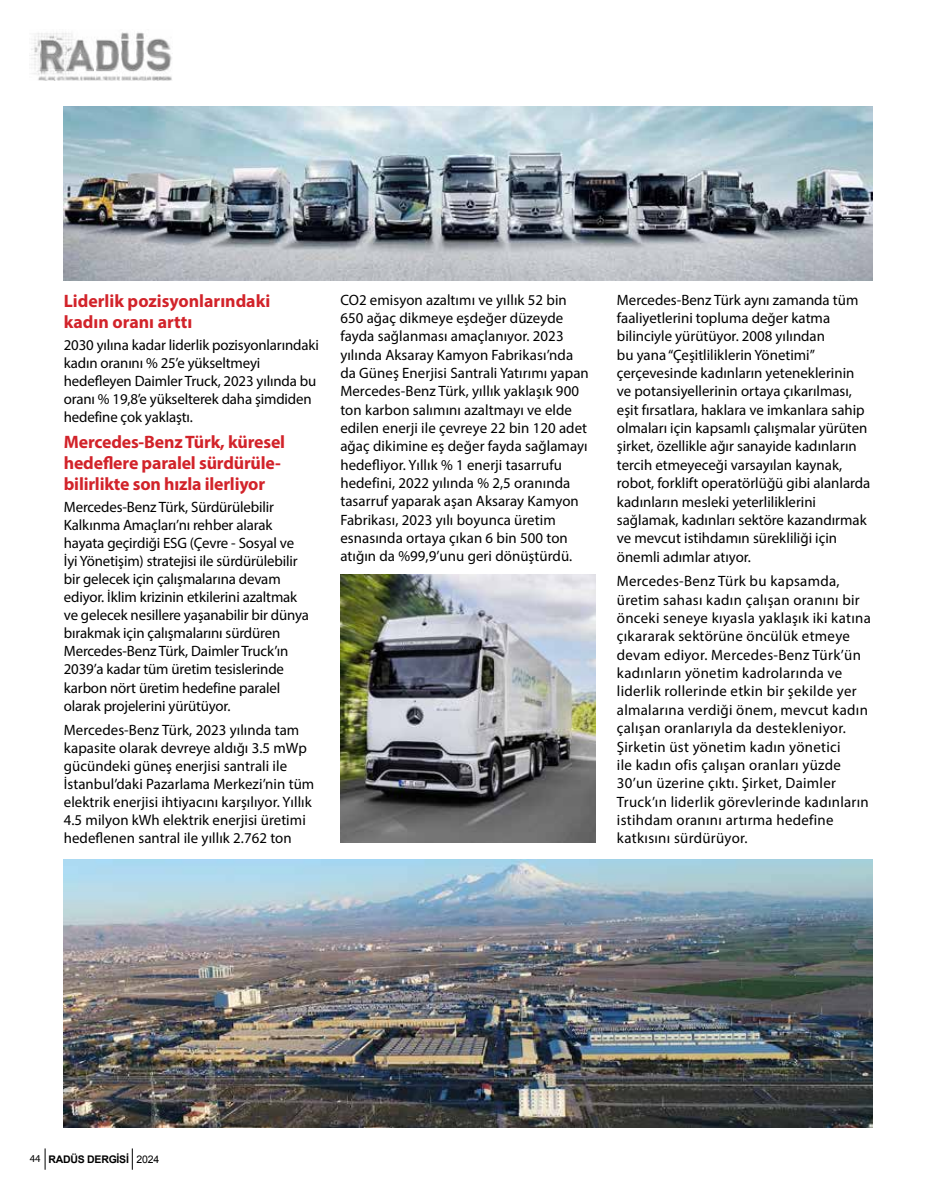
<style>
.page{position:relative;width:936px;height:1191px;background:#fff}
.page>*{position:absolute;margin:0;border:0;box-sizing:border-box;transform-origin:0 0}
.t1{font:700 18px/21px "Myriad Pro";letter-spacing:-.01em;color:#d2232a}
.t2{font:15px/18.3px "Myriad Pro";letter-spacing:.005em;color:#000}
.t3{font:700 10.5px "Arial";letter-spacing:-.025em;color:#000}
.s1{font-family:"Myriad Pro";font-weight:400}
.s2{font-weight:400}
</style>
<div class="page">
<svg style="left:45px;top:1148px;width:1px;height:21px"></svg>
<svg style="left:132px;top:1148px;width:1px;height:21px"></svg>
<img style="left:31px;top:32px;width:141px;height:49px">
<img style="left:64px;top:106px;width:808px;height:175px">
<img style="left:64px;top:859px;width:808px;height:268px">
<img style="left:340px;top:574px;width:255px;height:268px">
<p class="t1" style="left:64px;top:290px;width:208px">Liderlik pozisyonlarındaki kadın oranı arttı</p>
<p class="t2" style="left:64px;top:336px;width:256px">2030 yılına kadar liderlik pozisyonlarındaki kadın oranını % 25’e yükseltmeyi hedefleyen Daimler Truck, 2023 yılında bu oranı % 19,8’e yükselterek daha şimdiden hedefine çok yaklaştı.</p>
<p class="t1" style="left:64px;top:430px;width:223px">Mercedes-Benz Türk, küresel hedeflere paralel sürdürüle&shy;bilirlikte son hızla ilerliyor</p>
<p class="t2" style="left:64px;top:498px;width:247px">Mercedes-Benz Türk, Sürdürülebilir Kalkınma Amaçları’nı rehber alarak hayata geçirdiği ESG (Çevre - Sosyal ve İyi Yönetişim) stratejisi ile sürdürülebilir bir gelecek için çalışmalarına devam ediyor. İklim krizinin etkilerini azaltmak ve gelecek nesillere yaşanabilir bir dünya bırakmak için çalışmalarını sürdüren Mercedes-Benz Türk, Daimler Truck’ın 2039’a kadar tüm üretim tesislerinde karbon nört üretim hedefine paralel olarak projelerini yürütüyor.</p>
<p class="t2" style="left:64px;top:720px;width:252px">Mercedes-Benz Türk, 2023 yılında tam kapasite olarak devreye aldığı 3.5 mWp gücündeki güneş enerjisi santrali ile İstanbul’daki Pazarlama Merkezi’nin tüm elektrik enerjisi ihtiyacını karşılıyor. Yıllık 4.5 milyon kWh elektrik enerjisi üretimi hedeflenen santral ile yıllık 2.762 ton</p>
<p class="t2" style="left:340px;top:290px;width:250px">CO2 emisyon azaltımı ve yıllık 52 bin 650 ağaç dikmeye eşdeğer düzeyde fayda sağlanması amaçlanıyor. 2023 yılında Aksaray Kamyon Fabrikası’nda da Güneş Enerjisi Santrali Yatırımı yapan Mercedes-Benz Türk, yıllık yaklaşık 900 ton karbon salımını azaltmayı ve elde edilen enerji ile çevreye 22 bin 120 adet ağaç dikimine eş değer fayda sağlamayı hedefliyor. Yıllık % 1 enerji tasarrufu hedefini, 2022 yılında % 2,5 oranında tasarruf yaparak aşan Aksaray Kamyon Fabrikası, 2023 yılı boyunca üretim esnasında ortaya çıkan 6 bin 500 ton atığın da %99,9’unu geri dönüştürdü.</p>
<p class="t2" style="left:617px;top:290px;width:255px">Mercedes-Benz Türk aynı zamanda tüm faaliyetlerini topluma değer katma bilinciyle yürütüyor. 2008 yılından<br>bu yana “Çeşitliliklerin Yönetimi” çerçevesinde kadınların yeteneklerinin ve potansiyellerinin ortaya çıkarılması, eşit fırsatlara, haklara ve imkanlara sahip olmaları için kapsamlı çalışmalar yürüten şirket, özellikle ağır sanayide kadınların tercih etmeyeceği varsayılan kaynak, robot, forklift operatörlüğü gibi alanlarda kadınların mesleki yeterliliklerini sağlamak, kadınları sektöre kazandırmak ve mevcut istihdamın sürekliliği için önemli adımlar atıyor.</p>
<p class="t2" style="left:617px;top:572px;width:255px">Mercedes-Benz Türk bu kapsamda, üretim sahası kadın çalışan oranını bir önceki seneye kıyasla yaklaşık iki katına çıkararak sektörüne öncülük etmeye devam ediyor. Mercedes-Benz Türk’ün kadınların yönetim kadrolarında ve liderlik rollerinde etkin bir şekilde yer almalarına verdiği önem, mevcut kadın çalışan oranlarıyla da destekleniyor.<br>Şirketin üst yönetim kadın yönetici<br>ile kadın ofis çalışan oranları yüzde 30’un üzerine çıktı. Şirket, Daimler Truck’ın liderlik görevlerinde kadınların istihdam oranını artırma hedefine katkısını sürdürüyor.</p>
<p class="t3" style="left:30px;top:1152px;width:131px"><span class="s1">44</span> RADÜS DERGİSİ <span class="s2">2024</span></p>
</div>
